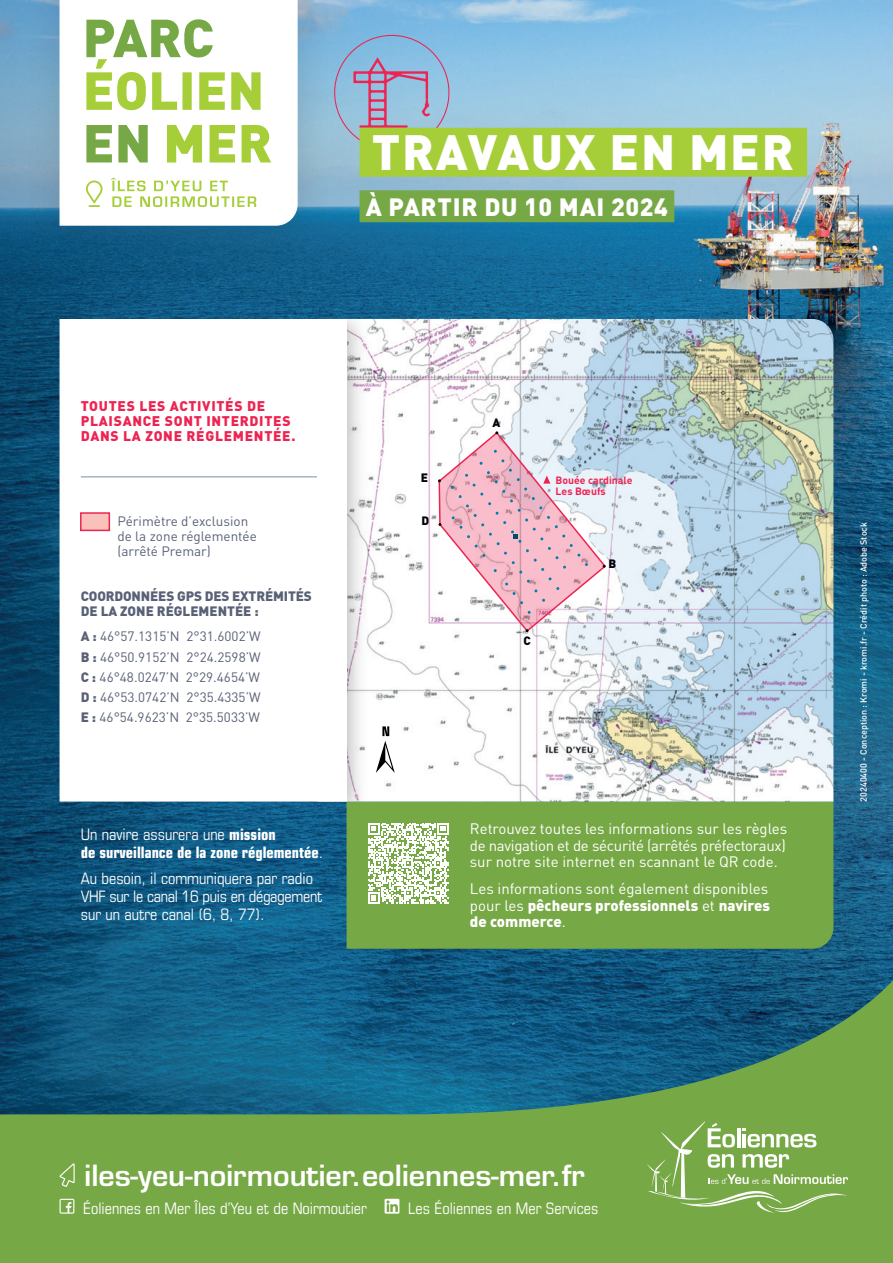
<style>
.page{position:relative;width:893px;height:1263px;background:#fff}
.page>*{position:absolute;margin:0;border:0;box-sizing:border-box;transform-origin:0 0}
.t1{font:900 48.9px "DIN Pro";letter-spacing:.035em;color:#fff}
.t2{font:600 28.5px "Eurostile LT Std";color:#fff}
.t3{font:900 24.75px "DIN Pro";letter-spacing:.03em;color:#fff}
.t4{font:condensed 15.75px/18px "Eurostile LT Std";color:#fff}
.t5{font:700 condensed 15.75px/18px "Eurostile LT Std";color:#fff}
.t6{font:15px/16.5px "DIN Pro";color:#fff;text-align:justify}
.t7{font:900 13.8px/15.3px "DIN Pro";letter-spacing:.05em;color:#ed2452}
.t8{font:13.5px/20.1px "DIN Pro";color:#596176}
.t9{font:900 13.5px/15px "DIN Pro";letter-spacing:-.01em;color:#596176}
.t10{font:900 12px "DIN Pro";color:#02030c}
.t11{font:700 10.5px/11.2px "DIN Pro";color:#ed2452}
.t12{font:500 9px "DIN Pro";color:#fff}
.s1{font-weight:900}
.s2{font-weight:400}
</style>
<div class="page">
<img style="left:0;top:0;width:893px;height:951px">
<div style="left:347px;top:801px;width:486px;height:148px;background:#77a846"></div>
<svg style="left:0;top:951px;width:893px;height:312px;background:#438265"></svg>
<div style="left:23px;top:0;width:312px;height:263px;background:#231f20;opacity:.1"></div>
<svg style="left:60px;top:0;width:238px;height:226px"></svg>
<svg style="left:111px;top:178px;width:145px;height:29px"></svg>
<svg style="left:86px;top:181px;width:17px;height:26px"></svg>
<svg style="left:86px;top:125px;width:62px;height:37px"></svg>
<svg style="left:86px;top:19px;width:175px;height:91px"></svg>
<svg style="left:167px;top:125px;width:104px;height:37px"></svg>
<svg style="left:647px;top:1121px;width:201px;height:97px;background:#8bb461"></svg>
<img style="left:377px;top:319px;width:456px;height:482px">
<svg style="left:438px;top:431px;width:169px;height:202px"></svg>
<img style="left:347px;top:319px;width:30px;height:482px">
<div style="left:60px;top:319px;width:287px;height:482px;background:#fff"></div>
<svg style="left:376px;top:726px;width:19px;height:47px"></svg>
<div style="left:81px;top:513px;width:28px;height:17px;background:#fac1bb"></div>
<div style="left:80px;top:512px;width:30px;height:19px;border:2px solid #ed2452"></div>
<hr style="left:81px;top:476px;width:236px;height:1px;background:#798fac">
<svg style="left:353px;top:57px;width:77px;height:71px;background:#a3a4c4"></svg>
<svg style="left:368px;top:823px;width:81px;height:81px"></svg>
<svg style="left:59px;top:1163px;width:16px;height:24px"></svg>
<svg style="left:60px;top:1199px;width:14px;height:15px"></svg>
<svg style="left:385px;top:1199px;width:14px;height:15px"></svg>
<div style="left:360px;top:128px;width:447px;height:49px;background:#a6ce39"></div>
<div style="left:360px;top:190px;width:314px;height:32px;background:#77a846"></div>
<h1 class="t1" style="left:372px;top:119px;width:423px">TRAVAUX EN MER</h1>
<h3 class="t3" style="left:366px;top:190px;width:304px">À PARTIR DU 10 MAI 2024</h3>
<p class="t7" style="left:81px;top:397px;width:216px">TOUTES LES ACTIVITÉS DE<br>PLAISANCE SONT INTERDITES<br>DANS LA ZONE RÉGLEMENTÉE.</p>
<p class="t10" style="left:421px;top:470px;width:9px">E</p>
<p class="t8" style="left:117px;top:511px;width:132px">Périmètre d’exclusion</p>
<p class="t10" style="left:421px;top:513px;width:9px">D</p>
<p class="t8" style="left:117px;top:528px;width:141px;line-height:15px">de la zone réglementée (arrêté Premar)</p>
<p class="t9" style="left:81px;top:588px;width:233px">COORDONNÉES GPS DES EXTRÉMITÉS<br>DE LA ZONE RÉGLEMENTÉE :</p>
<p class="t8" style="left:81px;top:626px;width:181px;text-align:justify"><span class="s1">A :</span> 46°57.1315’N 2°31.6002’W <span class="s1">B :</span> 46°50.9152’N 2°24.2598’W <span class="s1">C :</span> 46°48.0247’N 2°29.4654’W <span class="s1">D :</span> 46°53.0742’N 2°35.4335’W <span class="s1">E :</span> 46°54.9623’N 2°35.5033’W</p>
<p class="t5" style="left:81px;top:825px;width:244px"><span class="s2">Un navire assurera une</span> mission<br>de surveillance de la zone réglementée<span class="s2">.</span></p>
<p class="t4" style="left:81px;top:869px;width:243px">Au besoin, il communiquera par radio<br>VHF sur le canal 16 puis en dégagement sur un autre canal (6, 8, 77).</p>
<p class="t10" style="left:493px;top:415px;width:9px">A</p>
<p class="t11" style="left:555px;top:474px;width:78px">Bouée cardinale<br>Les Bœufs</p>
<p class="t10" style="left:608px;top:555px;width:9px">B</p>
<p class="t10" style="left:524px;top:632px;width:9px">C</p>
<p class="t6" style="left:470px;top:820px;width:319px">Retrouvez toutes les informations sur les règles de navigation et de sécurité (arrêtés préfectoraux) sur notre site internet en scannant le QR code.</p>
<p class="t6" style="left:470px;top:880px;width:302px;text-align:left">Les informations sont également disponibles pour les <span class="s1">pêcheurs professionnels</span> et <span class="s1">navires de commerce</span>.</p>
<p class="t12" style="left:857px;top:801px;width:281px;rotate:-90deg">20240400 - Conception : Kromi - kromi.fr - Crédit photo : Adobe Stock</p>
<h2 class="t2" style="left:85px;top:1158px;width:502px">iles-yeu-noirmoutier.eoliennes-mer.fr</h2>
<p class="t4" style="left:83px;top:1199px;width:285px">Éoliennes en Mer Îles d’Yeu et de Noirmoutier</p>
<p class="t4" style="left:408px;top:1199px;width:192px">Les Éoliennes en Mer Services</p>
</div>
